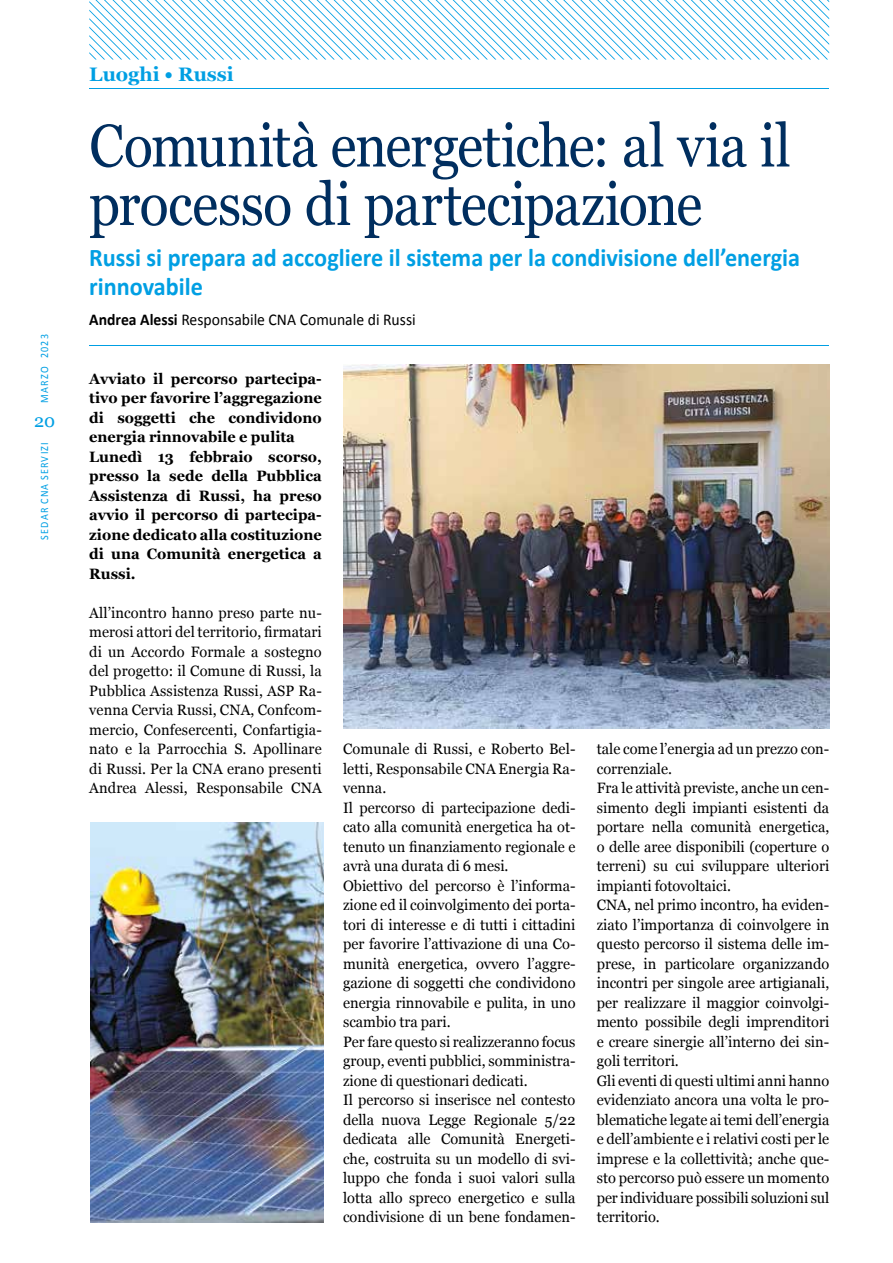
<style>
.page{position:relative;width:893px;height:1263px;background:#fff}
.page>*{position:absolute;margin:0;border:0;box-sizing:border-box;transform-origin:0 0}
.t1{font:60px/58.5px "Georgia";letter-spacing:-.015em;color:#002e5f;scale:.9 1}
.t2{font:700 25.5px/29.2px "Calibri";color:#009fe3;scale:.95 1}
.t3{font:700 19.5px "Georgia";color:#009fe3}
.t4{font:18px "Georgia";color:#009fe3}
.t5{font:16.5px "Calibri";color:#000;scale:.95 1}
.t6{font:15px/19.5px "Georgia";color:#000}
.t7{font:700 15px/19.5px "Georgia";color:#000}
.t8{font:11.25px "Calibri";letter-spacing:.125em;color:#009fe3;scale:.9 1}
.s1{font-weight:700}
</style>
<div class="page">
<svg style="left:89px;top:0;width:740px;height:60px"></svg>
<hr style="left:89px;top:88px;width:740px;height:1px;background:#009fe3">
<hr style="left:89px;top:345px;width:740px;height:1px;background:#009fe3">
<img style="left:343px;top:364px;width:486px;height:364px">
<img style="left:91px;top:822px;width:232px;height:400px">
<p class="t8" style="left:38px;top:403px;width:78px;rotate:-90deg">MARZO 2023</p>
<p class="t4" style="left:34px;top:408px;width:23px">20</p>
<p class="t8" style="left:38px;top:540px;width:110px;rotate:-90deg">SEDAR CNA SERVIZI</p>
<h3 class="t3" style="left:89px;top:59px;width:146px">Luoghi • Russi</h3>
<h1 class="t1" style="left:89px;top:114px;width:781px">Comunità energetiche: al via il processo di partecipazione</h1>
<h2 class="t2" style="left:89px;top:242px;width:750px">Russi si prepara ad accogliere il sistema per la condivisione dell’energia rinnovabile</h2>
<p class="t5" style="left:89px;top:309px;width:345px"><span class="s1">Andrea Alessi</span> Responsabile CNA Comunale di Russi</p>
<p class="t7" style="left:89px;top:368px;width:234px">Avviato il percorso partecipa&shy;tivo per favorire l’aggregazione di soggetti che condividono energia rinnovabile e pulita<br>Lunedì 13 febbraio scorso, presso la sede della Pubblica<br>Assistenza di Russi, ha preso avvio il percorso di partecipa&shy;zione dedicato alla costituzione di una Comunità energetica a<br>Russi.</p>
<p class="t6" style="left:89px;top:602px;width:234px;text-align:justify">All’incontro hanno preso parte nu&shy;merosi attori del territorio, firmatari di un Accordo Formale a sostegno del progetto: il Comune di Russi, la Pubblica Assistenza Russi, ASP Ra&shy;venna Cervia Russi, CNA, Confcom&shy;mercio, Confesercenti, Confartigia&shy;nato e la Parrocchia S. Apollinare di Russi. Per la CNA erano presenti Andrea Alessi, Responsabile CNA</p>
<p class="t6" style="left:343px;top:739px;width:234px">Comunale di Russi, e Roberto Bel&shy;letti, Responsabile CNA Energia Ra&shy;venna.<br>Il percorso di partecipazione dedi&shy;cato alla comunità energetica ha ot&shy;tenuto un finanziamento regionale e avrà una durata di 6 mesi.<br>Obiettivo del percorso è l’informa&shy;zione ed il coinvolgimento dei porta&shy;tori di interesse e di tutti i cittadini per favorire l’attivazione di una Co&shy;munità energetica, ovvero l’aggre&shy;gazione di soggetti che condividono energia rinnovabile e pulita, in uno scambio tra pari.<br>Per fare questo si realizzeranno focus group, eventi pubblici, somministra&shy;zione di questionari dedicati.<br>Il percorso si inserisce nel contesto della nuova Legge Regionale 5/22 dedicata alle Comunità Energeti&shy;che, costruita su un modello di svi&shy;luppo che fonda i suoi valori sulla lotta allo spreco energetico e sulla condivisione di un bene fondamen-</p>
<p class="t6" style="left:597px;top:739px;width:234px">tale come l’energia ad un prezzo con&shy;correnziale.<br>Fra le attività previste, anche un cen&shy;simento degli impianti esistenti da portare nella comunità energetica, o delle aree disponibili (coperture o terreni) su cui sviluppare ulteriori impianti fotovoltaici.<br>CNA, nel primo incontro, ha eviden&shy;ziato l’importanza di coinvolgere in questo percorso il sistema delle im&shy;prese, in particolare organizzando incontri per singole aree artigianali, per realizzare il maggior coinvolgi&shy;mento possibile degli imprenditori e creare sinergie all’interno dei sin&shy;goli territori.<br>Gli eventi di questi ultimi anni hanno evidenziato ancora una volta le pro&shy;blematiche legate ai temi dell’energia e dell’ambiente e i relativi costi per le imprese e la collettività; anche que&shy;sto percorso può essere un momento per individuare possibili soluzioni sul territorio.</p>
</div>
